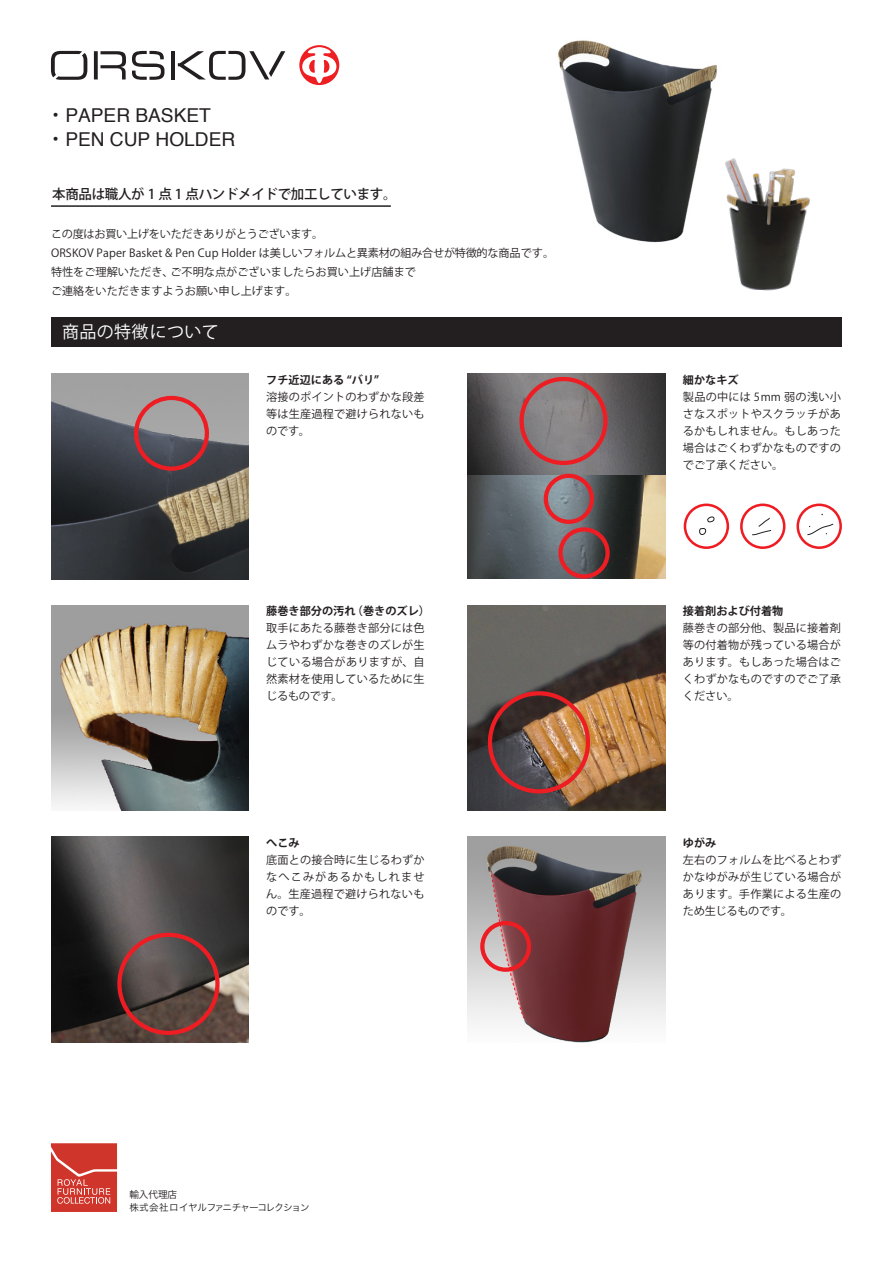
<style>
.page{position:relative;width:893px;height:1263px;background:#fff}
.page>*{position:absolute;margin:0;border:0;box-sizing:border-box;transform-origin:0 0}
.t1{font:19.05px/24.2px "Helvetica";color:#231f20}
.t2{font:16.95px "Koz Go Pr 6 N";letter-spacing:.02em;color:#fff}
.t3{font:500 13.5px "Koz Go Pr 6 N";letter-spacing:-.025em;color:#231f20}
.t4{font:11.1px/17px "Koz Go Pr 6 N";letter-spacing:.01em;color:#231f20;text-align:justify}
.t5{font:700 11.1px "Koz Go Pr 6 N";color:#231f20}
.t6{font:9.6px "Hira Kaku Pro W3";letter-spacing:-.08em;color:#231f20}
.t7{font:9.6px "Koz Go Pro";color:#231f20}
.s1{font-family:"Koz Go Pr 6 N"}
</style>
<div class="page">
<img style="left:468px;top:374px;width:197px;height:204px">
<img style="left:51px;top:605px;width:197px;height:205px">
<img style="left:468px;top:605px;width:197px;height:205px">
<img style="left:51px;top:374px;width:197px;height:205px">
<img style="left:51px;top:836px;width:197px;height:206px">
<img style="left:468px;top:836px;width:197px;height:206px">
<svg style="left:490px;top:870px;width:146px;height:171px;background:#805759"></svg>
<img style="left:725px;top:158px;width:85px;height:133px">
<img style="left:558px;top:40px;width:159px;height:203px">
<svg style="left:51px;top:1143px;width:66px;height:69px;background:#d34a40"></svg>
<div style="left:51px;top:317px;width:791px;height:30px;background:#231f20"></div>
<div style="left:488px;top:691px;width:102px;height:102px;border:4px solid #ee1d23;border-radius:50%"></div>
<div style="left:117px;top:933px;width:103px;height:102px;border:4px solid #ee1d23;border-radius:50%"></div>
<div style="left:519px;top:377px;width:89px;height:88px;border:4px solid #ee1d23;border-radius:50%"></div>
<div style="left:544px;top:474px;width:50px;height:50px;border:4px solid #ee1d23;border-radius:50%"></div>
<div style="left:558px;top:527px;width:52px;height:52px;border:4px solid #ee1d23;border-radius:50%"></div>
<div style="left:480px;top:921px;width:51px;height:51px;border:4px solid #ee1d23;border-radius:50%"></div>
<svg style="left:299px;top:45px;width:40px;height:40px"></svg>
<svg style="left:51px;top:51px;width:36px;height:29px"></svg>
<svg style="left:94px;top:51px;width:32px;height:28px"></svg>
<svg style="left:132px;top:51px;width:32px;height:29px"></svg>
<hr style="left:171px;top:51px;width:4px;height:28px;background:#231f20">
<svg style="left:178px;top:51px;width:107px;height:29px"></svg>
<svg style="left:302px;top:47px;width:34px;height:36px"></svg>
<div style="left:134px;top:396px;width:75px;height:75px;border:4px solid #ee1d23;border-radius:50%"></div>
<svg style="left:699px;top:516px;width:16px;height:19px"></svg>
<svg style="left:752px;top:517px;width:20px;height:18px"></svg>
<svg style="left:807px;top:523px;width:27px;height:13px"></svg>
<div style="left:684px;top:503px;width:45px;height:46px;border:3px solid #ee1d23;border-radius:50%"></div>
<div style="left:740px;top:503px;width:45px;height:46px;border:3px solid #ee1d23;border-radius:50%"></div>
<div style="left:796px;top:503px;width:46px;height:46px;border:3px solid #ee1d23;border-radius:50%"></div>
<hr style="left:51px;top:205px;width:340px;height:2px;background:#231f20">
<h1 class="t1" style="left:46px;top:104px;width:190px"><span class="s1">・</span>PAPER BASKET<span class="s1">・</span>PEN CUP HOLDER</h1>
<p class="t3" style="left:52px;top:186px;width:346px">本商品は職人が 1 点 1 点ハンドメイドで加工しています。</p>
<p class="t4" style="left:51px;top:225px;width:505px;line-height:19.2px;text-align:left">この度はお買い上げをいただきありがとうございます。<br>ORSKOV Paper Basket &amp; Pen Cup Holder は美しいフォルムと異素材の組み合せが特徴的な商品です。特性をご理解いただき、ご不明な点がございましたらお買い上げ店舗まで<br>ご連絡をいただきますようお願い申し上げます。</p>
<h2 class="t2" style="left:62px;top:322px;width:158px">商品の特徴について</h2>
<p class="t5" style="left:266px;top:373px;width:114px">フチ近辺にある “バリ”</p>
<p class="t4" style="left:266px;top:388px;width:160px">溶接のポイントのわずかな段差等は生産過程で避けられないものです。</p>
<p class="t5" style="left:266px;top:605px;width:165px">藤巻き部分の汚れ（巻きのズレ）</p>
<p class="t4" style="left:266px;top:620px;width:160px">取手にあたる藤巻き部分には色ムラやわずかな巻きのズレが生じている場合がありますが、自然素材を使用しているために生じるものです。</p>
<p class="t5" style="left:266px;top:837px;width:35px">へこみ</p>
<p class="t4" style="left:266px;top:852px;width:160px">底面との接合時に生じるわずかなへこみがあるかもしれません。生産過程で避けられないものです。</p>
<p class="t7" style="left:129px;top:1188px;width:49px">輸入代理店</p>
<p class="t6" style="left:129px;top:1199px;width:182px">株式会社ロイヤルファニチャーコレクション</p>
<p class="t5" style="left:683px;top:373px;width:57px">細かなキズ</p>
<p class="t4" style="left:683px;top:388px;width:159px">製品の中には 5mm 弱の浅い小さなスポットやスクラッチがあるかもしれません。もしあった場合はごくわずかなものですのでご了承ください。</p>
<p class="t5" style="left:683px;top:605px;width:102px">接着剤および付着物</p>
<p class="t4" style="left:683px;top:620px;width:159px">藤巻きの部分他、製品に接着剤等の付着物が残っている場合があります。もしあった場合はごくわずかなものですのでご了承ください。</p>
<p class="t5" style="left:683px;top:837px;width:35px">ゆがみ</p>
<p class="t4" style="left:683px;top:852px;width:160px">左右のフォルムを比べるとわずかなゆがみが生じている場合があります。手作業による生産のため生じるものです。</p>
</div>
